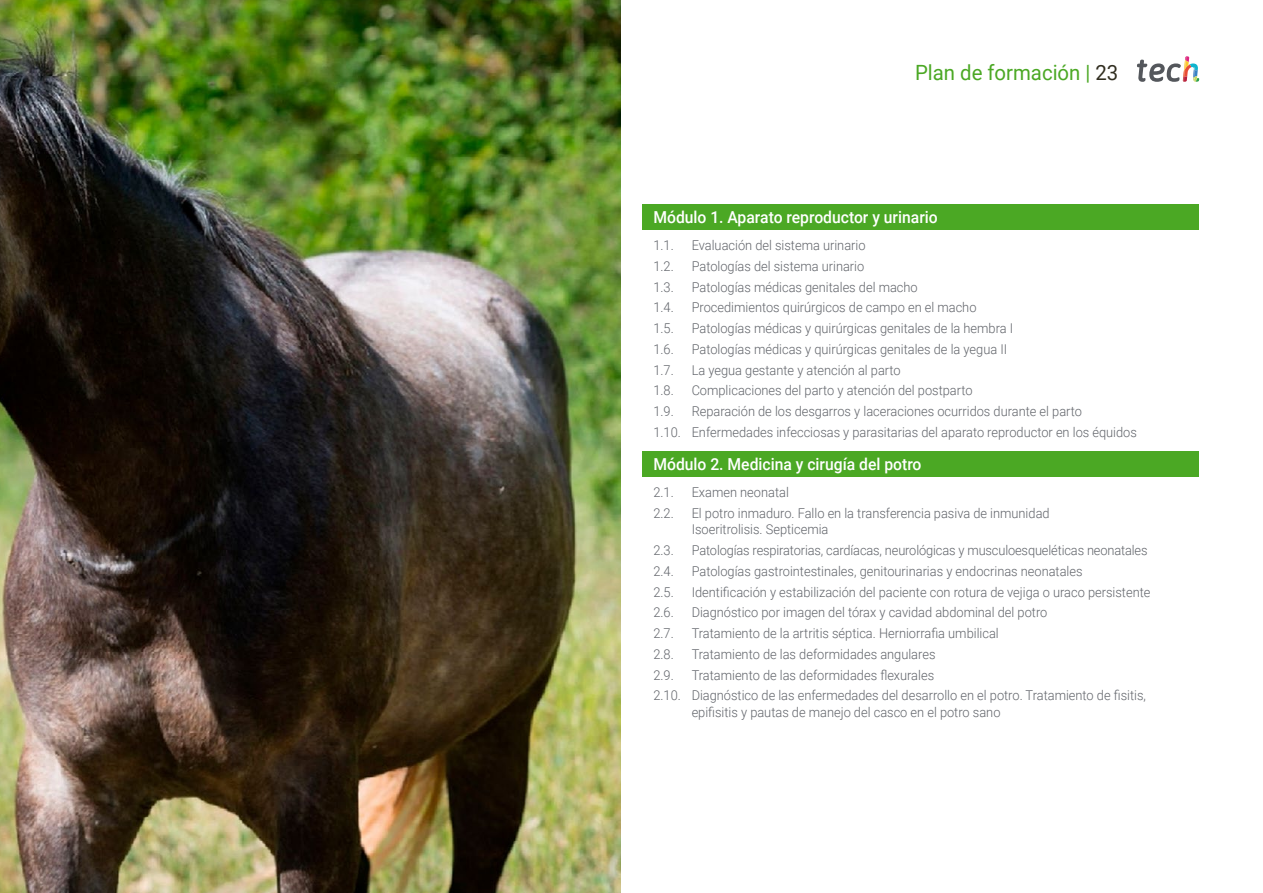
<style>
.page{position:relative;width:1263px;height:893px;background:#fff}
.page>*{position:absolute;margin:0;border:0;box-sizing:border-box;transform-origin:0 0}
.t1{font:21px "Roboto";color:#4ba824}
.t2{font:500 16.5px "Roboto";color:#fff;scale:.95 1}
.t3{font:300 13.5px/20.7px "Roboto";color:#61646a;scale:.95 1}
.s1{color:#312e20}
</style>
<div class="page">
<img style="left:0;top:0;width:621px;height:893px">
<div style="left:642px;top:204px;width:557px;height:25px;background:#4ba824"></div>
<div style="left:642px;top:451px;width:557px;height:25px;background:#4ba824"></div>
<svg style="left:1137px;top:56px;width:62px;height:26px"></svg>
<h1 class="t1" style="left:915px;top:57px;width:205px">Plan de formación | <span class="s1">23</span></h1>
<p class="t2" style="left:653px;top:206px;width:301px">Módulo 1. Aparato reproductor y urinario</p>
<p class="t3" style="left:653px;top:235px;width:23px">1.1.</p>
<p class="t3" style="left:692px;top:235px;width:185px">Evaluación del sistema urinario</p>
<p class="t3" style="left:653px;top:255px;width:23px">1.2.</p>
<p class="t3" style="left:692px;top:255px;width:183px">Patologías del sistema urinario</p>
<p class="t3" style="left:653px;top:276px;width:23px">1.3.</p>
<p class="t3" style="left:692px;top:276px;width:239px">Patologías médicas genitales del macho</p>
<p class="t3" style="left:653px;top:297px;width:23px">1.4.</p>
<p class="t3" style="left:692px;top:297px;width:301px">Procedimientos quirúrgicos de campo en el macho</p>
<p class="t3" style="left:653px;top:318px;width:23px">1.5.</p>
<p class="t3" style="left:692px;top:318px;width:340px">Patologías médicas y quirúrgicas genitales de la hembra I</p>
<p class="t3" style="left:653px;top:338px;width:23px">1.6.</p>
<p class="t3" style="left:692px;top:338px;width:334px">Patologías médicas y quirúrgicas genitales de la yegua II</p>
<p class="t3" style="left:653px;top:359px;width:23px">1.7.</p>
<p class="t3" style="left:692px;top:359px;width:222px">La yegua gestante y atención al parto</p>
<p class="t3" style="left:653px;top:380px;width:23px">1.8.</p>
<p class="t3" style="left:692px;top:380px;width:297px">Complicaciones del parto y atención del postparto</p>
<p class="t3" style="left:653px;top:401px;width:23px">1.9.</p>
<p class="t3" style="left:653px;top:401px;width:510px;text-indent:38px">Reparación de los desgarros y laceraciones ocurridos durante el parto<br>1.10. Enfermedades infecciosas y parasitarias del aparato reproductor en los équidos</p>
<p class="t2" style="left:653px;top:453px;width:284px">Módulo 2. Medicina y cirugía del potro</p>
<p class="t3" style="left:653px;top:482px;width:23px">2.1.</p>
<p class="t3" style="left:692px;top:482px;width:104px">Examen neonatal</p>
<p class="t3" style="left:653px;top:502px;width:23px">2.2.</p>
<p class="t3" style="left:692px;top:504px;width:378px;line-height:16.5px">El potro inmaduro. Fallo en la transferencia pasiva de inmunidad<br>Isoeritrolisis. Septicemia</p>
<p class="t3" style="left:653px;top:540px;width:23px">2.3.</p>
<p class="t3" style="left:692px;top:540px;width:481px">Patologías respiratorias, cardíacas, neurológicas y musculoesqueléticas neonatales</p>
<p class="t3" style="left:653px;top:560px;width:23px">2.4.</p>
<p class="t3" style="left:692px;top:560px;width:413px">Patologías gastrointestinales, genitourinarias y endocrinas neonatales</p>
<p class="t3" style="left:653px;top:581px;width:23px">2.5.</p>
<p class="t3" style="left:692px;top:581px;width:484px">Identificación y estabilización del paciente con rotura de vejiga o uraco persistente</p>
<p class="t3" style="left:653px;top:602px;width:23px">2.6.</p>
<p class="t3" style="left:692px;top:602px;width:376px">Diagnóstico por imagen del tórax y cavidad abdominal del potro</p>
<p class="t3" style="left:653px;top:623px;width:23px">2.7.</p>
<p class="t3" style="left:692px;top:623px;width:325px">Tratamiento de la artritis séptica. Herniorrafia umbilical</p>
<p class="t3" style="left:653px;top:643px;width:23px">2.8.</p>
<p class="t3" style="left:692px;top:643px;width:258px">Tratamiento de las deformidades angulares</p>
<p class="t3" style="left:653px;top:664px;width:23px">2.9.</p>
<p class="t3" style="left:653px;top:664px;width:520px;text-indent:38px">Tratamiento de las deformidades flexurales<br>2.10. Diagnóstico de las enfermedades del desarrollo en el potro. Tratamiento de fisitis,</p>
<p class="t3" style="left:692px;top:701px;width:327px">epifisitis y pautas de manejo del casco en el potro sano</p>
</div>
